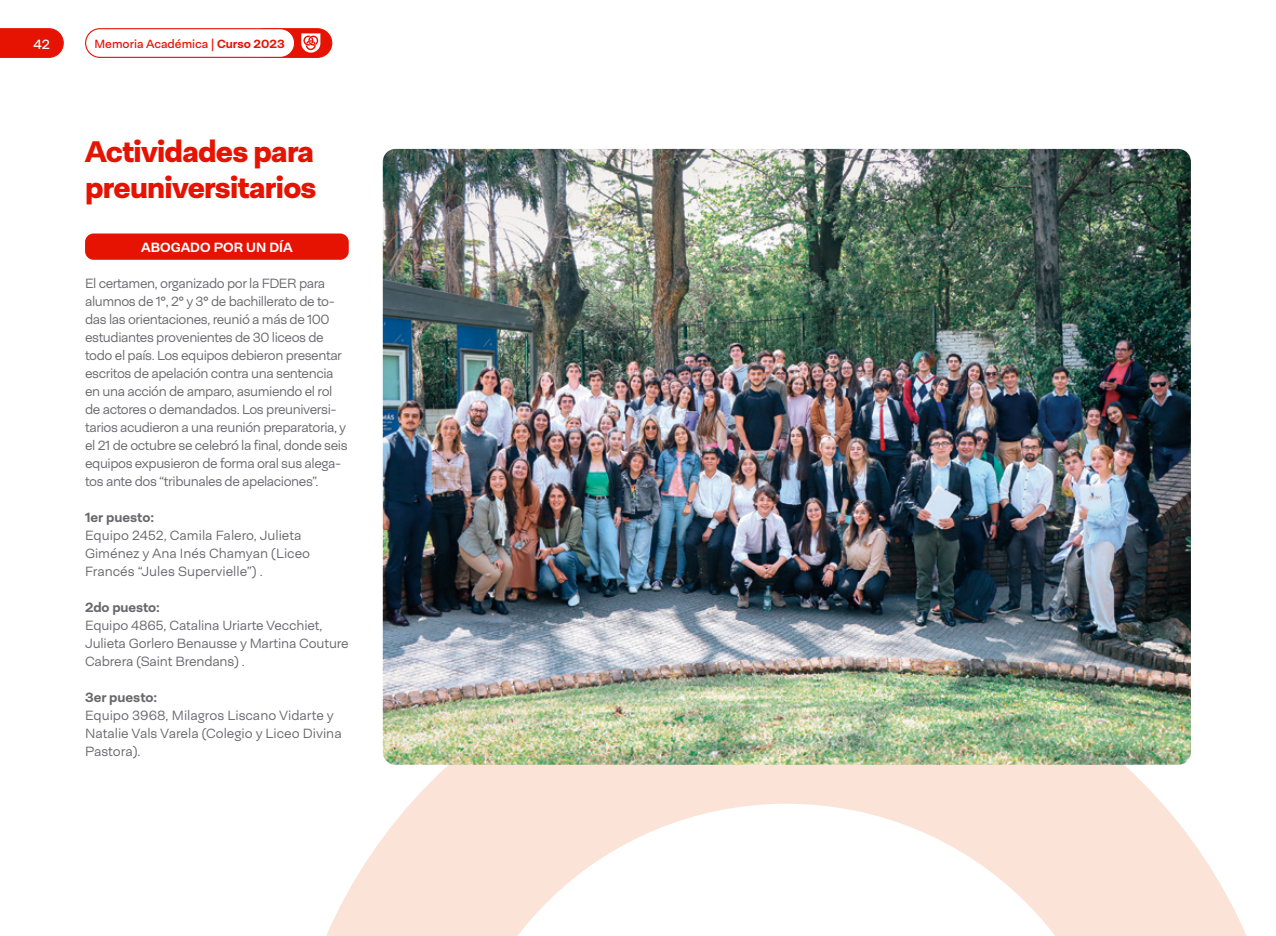
<style>
.page{position:relative;width:1276px;height:936px;background:#fff}
.page>*{position:absolute;margin:0;border:0;box-sizing:border-box;transform-origin:0 0}
.t1{font:900 30px/36px "Neogrotesk Ess";letter-spacing:-.025em;color:#e61202}
.t2{font:300 13.5px/18px "Neogrotesk Ess";letter-spacing:-.03em;color:#68676c}
.t3{font:300 13.5px/18px "Neogrotesk Ess";color:#68676c}
.t4{font:300 13.5px/18px "Neogrotesk Ess";letter-spacing:-.01em;color:#68676c}
.t5{font:700 13.5px "Neogrotesk Ess";letter-spacing:-.005em;color:#68676c}
.t6{font:700 13.5px "Neogrotesk Ess";color:#fff}
.t7{font:13.5px "Neogrotesk Ess";color:#fff}
.t8{font:12px "Neogrotesk Ess";color:#e61202}
.s1{font-weight:700}
</style>
<div class="page">
<div style="left:251px;top:29px;width:81px;height:28px;background:#e61202;border-radius:14px"></div>
<div style="left:250px;top:28px;width:82px;height:30px;border:1px solid #e61202;border-radius:14px"></div>
<svg style="left:0;top:28px;width:64px;height:30px;background:#e71f10"></svg>
<div style="left:86px;top:29px;width:209px;height:28px;background:#fff;border-radius:14px"></div>
<div style="left:85px;top:28px;width:210px;height:30px;border:1px solid #e61202;border-radius:14px"></div>
<svg style="left:301px;top:33px;width:19px;height:20px"></svg>
<svg style="left:327px;top:634px;width:919px;height:301px;fill:#fbe3d8"></svg>
<div style="left:85px;top:233px;width:264px;height:27px;background:#e61202;border-radius:9px"></div>
<img style="left:383px;top:149px;width:808px;height:615px">
<p class="t7" style="left:33px;top:36px;width:18px">42</p>
<p class="t8" style="left:95px;top:36px;width:192px">Memoria Académica | <span class="s1">Curso 2023</span></p>
<h1 class="t1" style="left:85px;top:133px;width:233px">Actividades para preuniversitarios</h1>
<p class="t6" style="left:141px;top:239px;width:153px">ABOGADO POR UN DÍA</p>
<p class="t2" style="left:85px;top:274px;width:264px">El certamen, organizado por la FDER para alumnos de 1°, 2° y 3° de bachillerato de to&shy;das las orientaciones, reunió a más de 100 estudiantes provenientes de 30 liceos de todo el país. Los equipos debieron presentar escritos de apelación contra una sentencia en una acción de amparo, asumiendo el rol de actores o demandados. Los preuniversi&shy;tarios acudieron a una reunión preparatoria, y el 21 de octubre se celebró la final, donde seis equipos expusieron de forma oral sus alega&shy;tos ante dos “tribunales de apelaciones”.</p>
<p class="t5" style="left:85px;top:509px;width:71px">1er puesto:</p>
<p class="t3" style="left:85px;top:526px;width:227px">Equipo 2452, Camila Falero, Julieta<br>Giménez y Ana Inés Chamyan (Liceo<br>Francés “Jules Supervielle”) .</p>
<p class="t5" style="left:85px;top:599px;width:76px">2do puesto:</p>
<p class="t4" style="left:85px;top:616px;width:265px">Equipo 4865, Catalina Uriarte Vecchiet,<br>Julieta Gorlero Benausse y Martina Couture<br>Cabrera (Saint Brendans) .</p>
<p class="t5" style="left:85px;top:689px;width:74px">3er puesto:</p>
<p class="t3" style="left:85px;top:706px;width:258px">Equipo 3968, Milagros Liscano Vidarte y<br>Natalie Vals Varela (Colegio y Liceo Divina<br>Pastora).</p>
</div>
